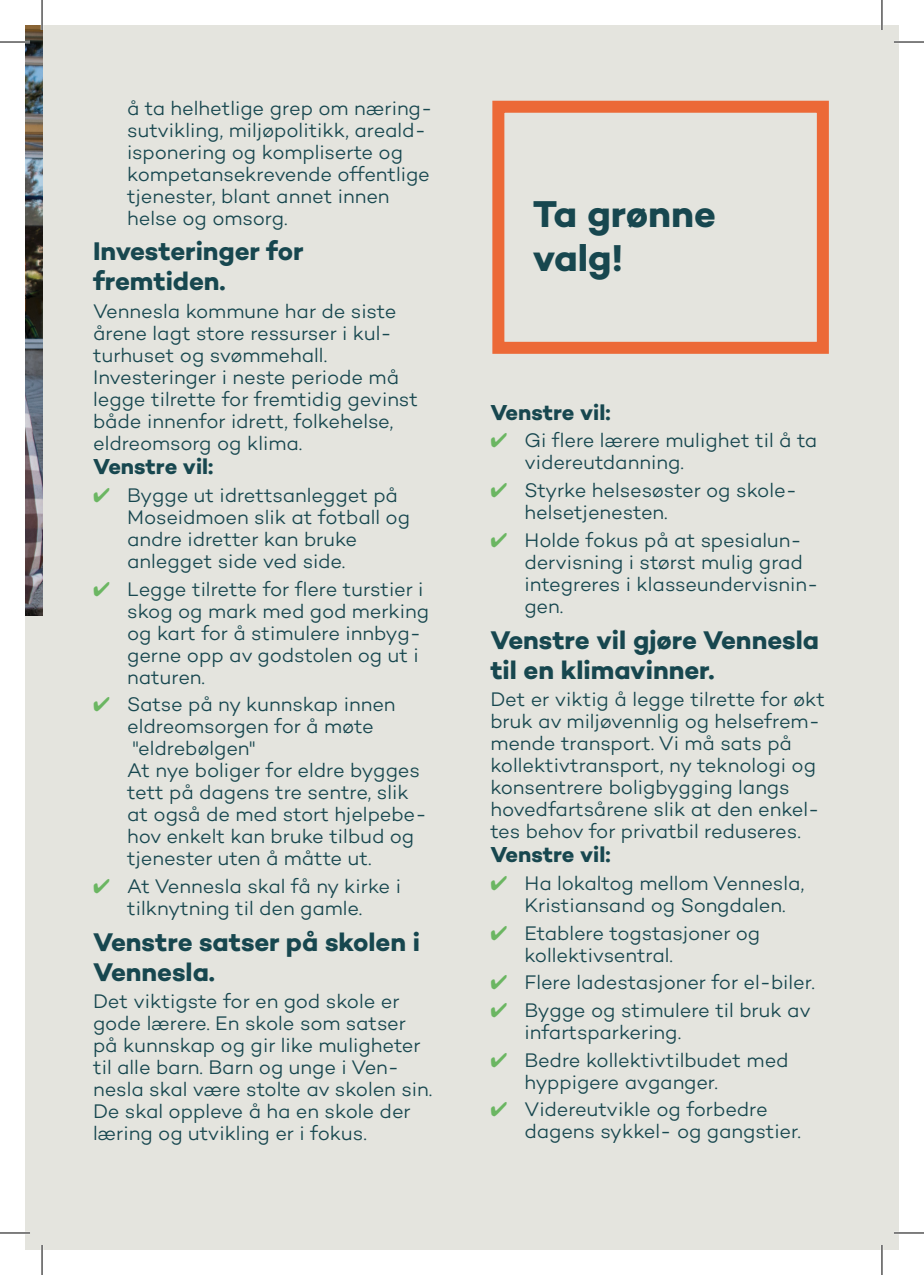
<style>
.page{position:relative;width:924px;height:1275px;background:#fff}
.page>*{position:absolute;margin:0;border:0;box-sizing:border-box;transform-origin:0 0}
.t1{font:700 38px/44px "Campton";letter-spacing:-.005em;color:#17474f}
.t2{font:700 26px/30px "Campton";letter-spacing:-.005em;color:#17474f}
.t3{font:700 22px "Campton";color:#17474f}
.t4{font:300 20px/22px "Campton";letter-spacing:-.005em;color:#17474f}
.s1{color:#6bb662}
</style>
<div class="page">
<div style="left:25px;top:25px;width:873px;height:1225px;background:#e4e4de"></div>
<img style="left:25px;top:25px;width:18px;height:591px">
<div style="left:492px;top:101px;width:336px;height:253px;border:12px solid #ec6937"></div>
<hr style="left:0;top:41px;width:30px;height:2px;background:#fff">
<hr style="left:893px;top:41px;width:30px;height:2px;background:#fff">
<hr style="left:0;top:1231px;width:30px;height:3px;background:#fff">
<hr style="left:893px;top:1231px;width:30px;height:3px;background:#fff">
<hr style="left:41px;top:0;width:2px;height:30px;background:#fff">
<hr style="left:41px;top:1245px;width:2px;height:30px;background:#fff">
<hr style="left:880px;top:0;width:2px;height:30px;background:#fff">
<hr style="left:880px;top:1245px;width:2px;height:30px;background:#fff">
<hr style="left:0;top:42px;width:30px;height:1px;background:#000">
<hr style="left:893px;top:42px;width:30px;height:1px;background:#000">
<hr style="left:0;top:1232px;width:30px;height:1px;background:#000">
<hr style="left:893px;top:1232px;width:30px;height:1px;background:#000">
<hr style="left:42px;top:0;width:1px;height:30px;background:#000">
<hr style="left:42px;top:1245px;width:1px;height:30px;background:#000">
<hr style="left:881px;top:0;width:1px;height:30px;background:#000">
<hr style="left:881px;top:1245px;width:1px;height:30px;background:#000">
<p class="t4" style="left:127px;top:97px;width:306px">å ta helhetlige grep om næring&shy;sutvikling, miljøpolitikk, areald&shy;isponering og kompliserte og kompetansekrevende offentlige tjenester, blant annet innen helse og omsorg.</p>
<h2 class="t2" style="left:93px;top:236px;width:212px">Investeringer for fremtiden.</h2>
<p class="t4" style="left:93px;top:300px;width:326px">Vennesla kommune har de siste årene lagt store ressurser i kul&shy;turhuset og svømmehall.<br>Investeringer i neste periode må legge tilrette for fremtidig gevinst både innenfor idrett, folkehelse, eldreomsorg og klima.</p>
<p class="t3" style="left:93px;top:452px;width:122px">Venstre vil:</p>
<p class="t4" style="left:127px;top:484px;width:284px;text-indent:-34px"><span class="s1">✔</span> Bygge ut idrettsanlegget på<br>Moseidmoen slik at fotball og andre idretter kan bruke anlegget side ved side.</p>
<p class="t4" style="left:127px;top:577px;width:303px;text-indent:-34px"><span class="s1">✔</span> Legge tilrette for flere turstier i skog og mark med god merking og kart for å stimulere innbyg&shy;gerne opp av godstolen og ut i naturen.</p>
<p class="t4" style="left:127px;top:693px;width:301px;text-indent:-34px"><span class="s1">✔</span> Satse på ny kunnskap innen eldreomsorgen for å møte "eldrebølgen"<br>At nye boliger for eldre bygges tett på dagens tre sentre, slik at også de med stort hjelpebe&shy;hov enkelt kan bruke tilbud og tjenester uten å måtte ut.</p>
<p class="t4" style="left:93px;top:875px;width:309px;text-align:center"><span class="s1">✔</span> At Vennesla skal få ny kirke i tilknytning til den gamle.</p>
<h2 class="t2" style="left:93px;top:926px;width:328px">Venstre satser på skolen i<br>Vennesla.</h2>
<p class="t4" style="left:93px;top:990px;width:340px">Det viktigste for en god skole er gode lærere. En skole som satser på kunnskap og gir like muligheter til alle barn. Barn og unge i Ven&shy;nesla skal være stolte av skolen sin.<br>De skal oppleve å ha en skole der læring og utvikling er i fokus.</p>
<h1 class="t1" style="left:532px;top:191px;width:184px">Ta grønne valg!</h1>
<p class="t3" style="left:490px;top:398px;width:122px">Venstre vil:</p>
<p class="t4" style="left:524px;top:429px;width:294px;text-indent:-34px"><span class="s1">✔</span> Gi flere lærere mulighet til å ta videreutdanning.</p>
<p class="t4" style="left:524px;top:479px;width:274px;text-indent:-34px"><span class="s1">✔</span> Styrke helsesøster og skole&shy;helsetjenesten.</p>
<p class="t4" style="left:524px;top:528px;width:295px;text-indent:-34px"><span class="s1">✔</span> Holde fokus på at spesialun&shy;dervisning i størst mulig grad integreres i klasseundervisnin&shy;gen.</p>
<h2 class="t2" style="left:490px;top:624px;width:330px">Venstre vil gjøre Vennesla til en klimavinner.</h2>
<p class="t4" style="left:490px;top:688px;width:336px">Det er viktig å legge tilrette for økt bruk av miljøvennlig og helsefrem&shy;mende transport. Vi må sats på kollektivtransport, ny teknologi og konsentrere boligbygging langs hovedfartsårene slik at den enkel&shy;tes behov for privatbil reduseres.</p>
<p class="t3" style="left:490px;top:840px;width:122px">Venstre vil:</p>
<p class="t4" style="left:524px;top:871px;width:281px;text-indent:-34px"><span class="s1">✔</span> Ha lokaltog mellom Vennesla,<br>Kristiansand og Songdalen.</p>
<p class="t4" style="left:524px;top:921px;width:237px;text-indent:-34px"><span class="s1">✔</span> Etablere togstasjoner og kollektivsentral.</p>
<p class="t4" style="left:490px;top:971px;width:326px"><span class="s1">✔</span> Flere ladestasjoner for el-biler.</p>
<p class="t4" style="left:524px;top:998px;width:288px;text-indent:-34px"><span class="s1">✔</span> Bygge og stimulere til bruk av infartsparkering.</p>
<p class="t4" style="left:524px;top:1048px;width:265px;text-indent:-34px"><span class="s1">✔</span> Bedre kollektivtilbudet med hyppigere avganger.</p>
<p class="t4" style="left:524px;top:1098px;width:278px;text-indent:-34px"><span class="s1">✔</span> Videreutvikle og forbedre dagens sykkel- og gangstier.</p>
</div>
